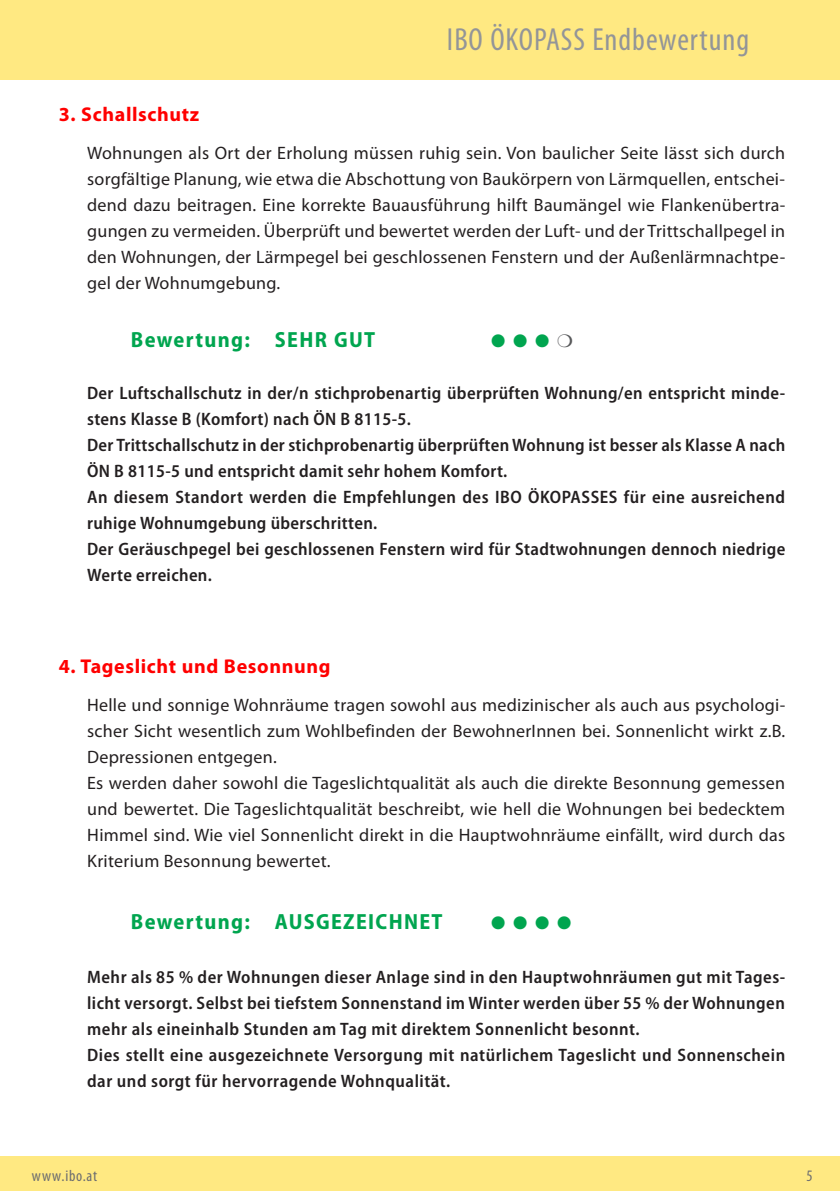
<style>
.page{position:relative;width:840px;height:1191px;background:#fff}
.page>*{position:absolute;margin:0;border:0;box-sizing:border-box;transform-origin:0 0}
.t1{font:condensed 32px "Myriad Pro";letter-spacing:.03em;color:#939598}
.t2{font:700 semi-condensed 22px "Myriad Pro";letter-spacing:.06em;color:#00a54f}
.t3{font:700 20px "Myriad Pro";letter-spacing:.03em;color:#f00}
.t4{font:18px/26px "Myriad Pro";letter-spacing:.015em;color:#231f20;text-align:justify}
.t5{font:600 semi-condensed 18px/26px "Myriad Pro";letter-spacing:.02em;color:#231f20}
.t6{font:18px "Zapf Dingbats ITC";color:#00a54f}
.t7{font:condensed 16px "Myriad Pro";letter-spacing:.05em;color:#6c6d70}
.s1{color:#57585a}
</style>
<div class="page">
<div style="left:0;top:0;width:839px;height:79px;background:#ffe982"></div>
<div style="left:0;top:1157px;width:839px;height:34px;background:#ffe982"></div>
<h1 class="t1" style="left:446px;top:20px;width:303px">IBO ÖKOPASS Endbewertung</h1>
<p class="t3" style="left:59px;top:101px;width:142px">3. Schallschutz</p>
<p class="t4" style="left:87px;top:139px;width:699px">Wohnungen als Ort der Erholung müssen ruhig sein. Von baulicher Seite lässt sich durch sorgfältige Planung, wie etwa die Abschottung von Baukörpern von Lärmquellen, entschei&shy;dend dazu beitragen. Eine korrekte Bauausführung hilft Baumängel wie Flankenübertra&shy;gungen zu vermeiden. Überprüft und bewertet werden der Luft- und der Trittschallpegel in den Wohnungen, der Lärmpegel bei geschlossenen Fenstern und der Außenlärmnachtpe&shy;gel der Wohnumgebung.</p>
<p class="t2" style="left:131px;top:327px;width:246px">Bewertung: SEHR GUT</p>
<p class="t6" style="left:491px;top:332px;width:83px">● ● ● <span class="s1">❍</span></p>
<p class="t5" style="left:87px;top:380px;width:699px">Der Luftschallschutz in der/n stichprobenartig überprüften Wohnung/en entspricht minde&shy;stens Klasse B (Komfort) nach ÖN B 8115-5.<br>Der Trittschallschutz in der stichprobenartig überprüften Wohnung ist besser als Klasse A nach ÖN B 8115-5 und entspricht damit sehr hohem Komfort.<br>An diesem Standort werden die Empfehlungen des IBO ÖKOPASSES für eine ausreichend ruhige Wohnumgebung überschritten.<br>Der Geräuschpegel bei geschlossenen Fenstern wird für Stadtwohnungen dennoch niedrige Werte erreichen.</p>
<p class="t3" style="left:59px;top:653px;width:273px">4. Tageslicht und Besonnung</p>
<p class="t4" style="left:87px;top:691px;width:699px;text-align:left">Helle und sonnige Wohnräume tragen sowohl aus medizinischer als auch aus psychologi&shy;scher Sicht wesentlich zum Wohlbefinden der BewohnerInnen bei. Sonnenlicht wirkt z.B.<br>Depressionen entgegen.<br>Es werden daher sowohl die Tageslichtqualität als auch die direkte Besonnung gemessen und bewertet. Die Tageslichtqualität beschreibt, wie hell die Wohnungen bei bedecktem Himmel sind. Wie viel Sonnenlicht direkt in die Hauptwohnräume einfällt, wird durch das Kriterium Besonnung bewertet.</p>
<p class="t2" style="left:131px;top:909px;width:313px">Bewertung: AUSGEZEICHNET</p>
<p class="t6" style="left:491px;top:914px;width:81px">● ● ● ●</p>
<p class="t5" style="left:87px;top:964px;width:699px">Mehr als 85 % der Wohnungen dieser Anlage sind in den Hauptwohnräumen gut mit Tages&shy;licht versorgt. Selbst bei tiefstem Sonnenstand im Winter werden über 55 % der Wohnungen mehr als eineinhalb Stunden am Tag mit direktem Sonnenlicht besonnt.<br>Dies stellt eine ausgezeichnete Versorgung mit natürlichem Tageslicht und Sonnenschein dar und sorgt für hervorragende Wohnqualität.</p>
<p class="t7" style="left:32px;top:1165px;width:67px">www.ibo.at</p>
<p class="t7" style="left:806px;top:1165px;width:8px">5</p>
</div>
